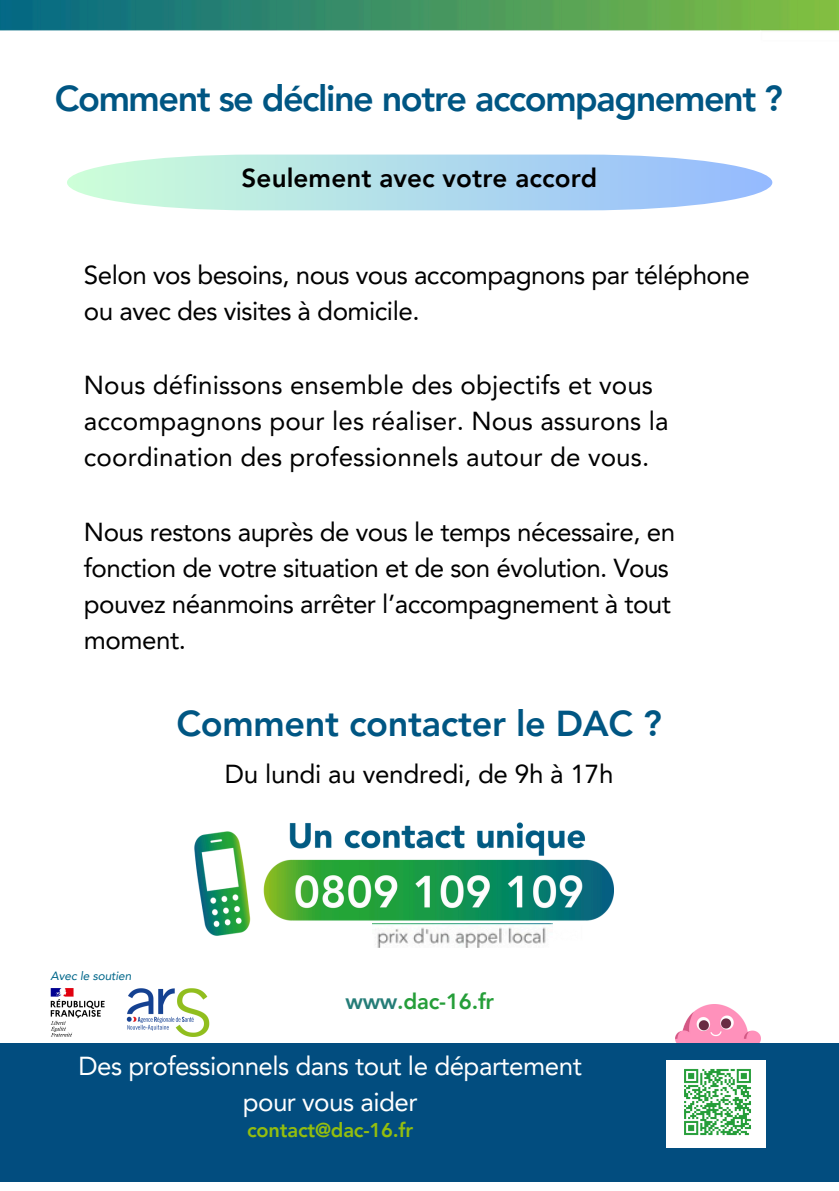
<style>
.page{position:relative;width:839px;height:1191px;background:#fff}
.page>*{position:absolute;margin:0;border:0;box-sizing:border-box;transform-origin:0 0}
.t1{font:800 36px "Avenir LT Pro";letter-spacing:-.04em;color:#005683}
.t2{font:800 36px "Avenir LT Pro";letter-spacing:-.01em;color:#005683}
.t3{font:26px/36px "Avenir LT Pro";letter-spacing:-.02em;color:#000}
.t4{font:26px/36px "Avenir LT Pro";letter-spacing:.005em;color:#000}
.t5{font:26px/36px "Avenir LT Pro";letter-spacing:-.02em;color:#fff;text-align:center}
.t6{font:800 26px "Avenir LT Pro";letter-spacing:.005em;color:#000}
.t7{font:800 22px "Avenir LT Pro";letter-spacing:-.01em;color:#259e39}
.t8{font:800 20px "Avenir LT Pro";letter-spacing:-.01em;color:#94be0e}
.t9{font:italic 12px "Avenir LT Pro";letter-spacing:-.01em;color:#00678a}
.s1{color:#257d78}
.s2{color:#2e9a4a}
</style>
<div class="page">
<img style="left:0;top:0;width:838px;height:31px">
<img style="left:675px;top:1005px;width:85px;height:38px">
<div style="left:0;top:1043px;width:838px;height:138px;background:#024d7f"></div>
<svg style="left:67px;top:155px;width:705px;height:55px;background:#b9e0ed"></svg>
<img style="left:194px;top:822px;width:419px;height:114px">
<img style="left:372px;top:924px;width:180px;height:24px">
<div style="left:666px;top:1060px;width:99px;height:88px;background:#fff"></div>
<img style="left:684px;top:1069px;width:67px;height:67px">
<img style="left:51px;top:988px;width:159px;height:49px">
<h3 class="t1" style="left:55px;top:83px;width:729px">Comment se décline notre accompagnement ?</h3>
<h3 class="t6" style="left:241px;top:167px;width:357px">Seulement avec votre accord</h3>
<p class="t3" style="left:84px;top:259px;width:667px">Selon vos besoins, nous vous accompagnons par téléphone ou avec des visites à domicile.</p>
<p class="t4" style="left:84px;top:370px;width:586px">Nous définissons ensemble des objectifs et vous accompagnons pour les réaliser. Nous assurons la coordination des professionnels autour de vous.</p>
<h2 class="t3" style="left:84px;top:516px;width:592px">Nous restons auprès de vous le temps nécessaire, en fonction de votre situation et de son évolution. Vous pouvez néanmoins arrêter l’accompagnement à tout moment.</h2>
<p class="t2" style="left:176px;top:709px;width:487px">Comment contacter le DAC ?</p>
<h4 class="t9" style="left:51px;top:971px;width:82px">Avec le soutien</h4>
<p class="t3" style="left:225px;top:758px;width:390px">Du lundi au vendredi, de 9h à 17h</p>
<h4 class="t7" style="left:345px;top:992px;width:150px"><span class="s1">www</span><span class="s2">.</span>dac-16.fr</h4>
<p class="t5" style="left:78px;top:1051px;width:505px">Des professionnels dans tout le département pour vous aider</p>
<p class="t8" style="left:247px;top:1122px;width:168px">contact@dac-16.fr</p>
</div>
